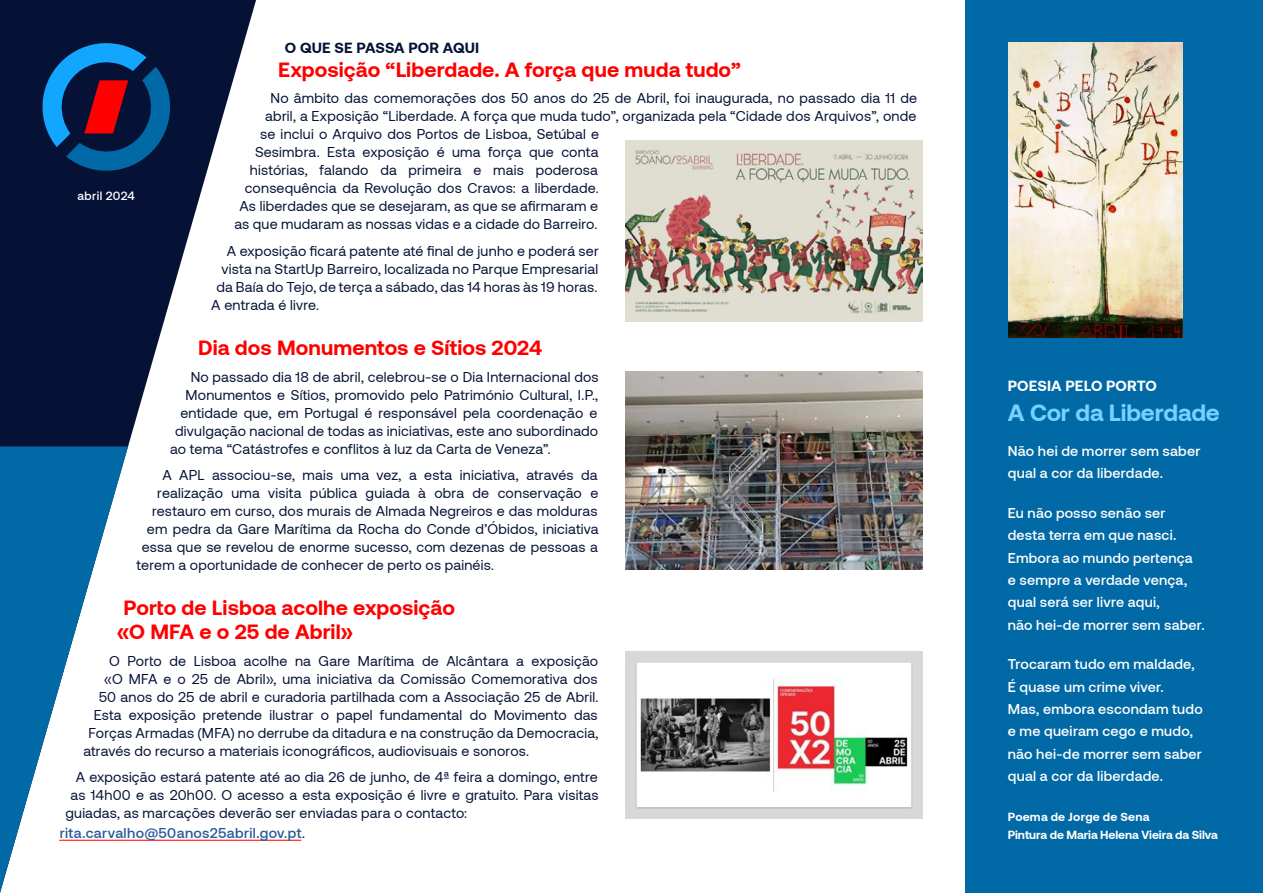
<style>
.page{position:relative;width:1263px;height:893px;background:#fff}
.page>*{position:absolute;margin:0;border:0;box-sizing:border-box;transform-origin:0 0}
.t1{font:700 24px "Aeonik";letter-spacing:-.005em;color:#75d1ff}
.t2{font:700 21px/24px "Aeonik";letter-spacing:.005em;color:#f00}
.t3{font:700 15px "Aeonik";letter-spacing:.01em;color:#051236}
.t4{font:700 15px "Aeonik";letter-spacing:.01em;color:#fff}
.t5{font:14.25px "Aeonik";letter-spacing:.015em;color:#051236}
.t6{font:500 14.25px/22.4px "Aeonik";letter-spacing:.015em;color:#fff}
.t7{font:500 14.25px "Aeonik";letter-spacing:.025em;color:#275b9b}
.t8{font:700 12px/18px "Aeonik";color:#fff}
.t9{font:500 12px "Aeonik";letter-spacing:.025em;color:#fff}
.s1{font-weight:400;color:#051236}
</style>
<div class="page">
<hr style="left:59px;top:840px;width:242px;height:1px;background:#f00">
<div style="left:965px;top:0;width:298px;height:893px;background:#0069a6"></div>
<svg style="left:0;top:0;width:256px;height:841px"></svg>
<svg style="left:36px;top:37px;width:140px;height:140px;background:#193462"></svg>
<svg style="left:0;top:446px;width:128px;height:447px;fill:#0269a6"></svg>
<img style="left:1008px;top:43px;width:175px;height:295px">
<img style="left:625px;top:140px;width:298px;height:181px">
<img style="left:625px;top:372px;width:297px;height:198px">
<img style="left:625px;top:651px;width:297px;height:167px">
<p class="t3" style="left:285px;top:39px;width:196px">O QUE SE PASSA POR AQUI</p>
<h2 class="t2" style="left:278px;top:57px;width:464px">Exposição “Liberdade. A força que muda tudo”</h2>
<p class="t5" style="left:270px;top:90px;width:648px">No âmbito das comemorações dos 50 anos do 25 de Abril, foi inaugurada, no passado dia 11 de</p>
<p class="t5" style="left:265px;top:108px;width:653px">abril, a Exposição “Liberdade. A força que muda tudo”, organizada pela “Cidade dos Arquivos”, onde</p>
<p class="t5" style="left:260px;top:126px;width:341px">se inclui o Arquivo dos Portos de Lisboa, Setúbal e</p>
<p class="t5" style="left:255px;top:144px;width:345px">Sesimbra. Esta exposição é uma força que conta</p>
<p class="t5" style="left:250px;top:162px;width:350px">histórias, falando da primeira e mais poderosa</p>
<p class="t5" style="left:245px;top:180px;width:356px">consequência da Revolução dos Cravos: a liberdade.</p>
<p class="t5" style="left:239px;top:198px;width:360px">As liberdades que se desejaram, as que se afirmaram e</p>
<p class="t5" style="left:234px;top:216px;width:365px">as que mudaram as nossas vidas e a cidade do Barreiro.</p>
<p class="t5" style="left:227px;top:243px;width:374px">A exposição ficará patente até final de junho e poderá ser</p>
<p class="t5" style="left:222px;top:261px;width:378px">vista na StartUp Barreiro, localizada no Parque Empresarial</p>
<p class="t5" style="left:216px;top:279px;width:383px">da Baía do Tejo, de terça a sábado, das 14 horas às 19 horas.</p>
<p class="t5" style="left:211px;top:297px;width:109px">A entrada é livre.</p>
<h2 class="t2" style="left:198px;top:336px;width:346px">Dia dos Monumentos e Sítios 2024</h2>
<p class="t5" style="left:191px;top:369px;width:409px">No passado dia 18 de abril, celebrou-se o Dia Internacional dos</p>
<p class="t5" style="left:185px;top:387px;width:414px">Monumentos e Sítios, promovido pelo Património Cultural, I.P.,</p>
<p class="t5" style="left:180px;top:405px;width:419px">entidade que, em Portugal é responsável pela coordenação e</p>
<p class="t5" style="left:175px;top:423px;width:425px">divulgação nacional de todas as iniciativas, este ano subordinado</p>
<p class="t5" style="left:170px;top:441px;width:382px">ao tema “Catástrofes e conflitos à luz da Carta de Veneza”.</p>
<p class="t5" style="left:162px;top:467px;width:436px">A APL associou-se, mais uma vez, a esta iniciativa, através da</p>
<p class="t5" style="left:157px;top:485px;width:442px">realização uma visita pública guiada à obra de conservação e</p>
<p class="t5" style="left:152px;top:503px;width:447px">restauro em curso, dos murais de Almada Negreiros e das molduras</p>
<p class="t5" style="left:147px;top:521px;width:453px">em pedra da Gare Marítima da Rocha do Conde d’Óbidos, iniciativa</p>
<p class="t5" style="left:142px;top:539px;width:458px">essa que se revelou de enorme sucesso, com dezenas de pessoas a</p>
<p class="t5" style="left:137px;top:557px;width:359px">terem a oportunidade de conhecer de perto os painéis.</p>
<h2 class="t2" style="left:117px;top:596px;width:340px;text-indent:7px">Porto de Lisboa acolhe exposição «O MFA e o 25 de Abril»</h2>
<p class="t5" style="left:109px;top:653px;width:490px">O Porto de Lisboa acolhe na Gare Marítima de Alcântara a exposição</p>
<p class="t5" style="left:104px;top:671px;width:495px">«O MFA e o 25 de Abril», uma iniciativa da Comissão Comemorativa dos</p>
<p class="t5" style="left:99px;top:689px;width:501px">50 anos do 25 de abril e curadoria partilhada com a Associação 25 de Abril.</p>
<p class="t5" style="left:94px;top:707px;width:506px">Esta exposição pretende ilustrar o papel fundamental do Movimento das</p>
<p class="t5" style="left:89px;top:725px;width:512px">Forças Armadas (MFA) no derrube da ditadura e na construção da Democracia,</p>
<p class="t5" style="left:83px;top:743px;width:447px">através do recurso a materiais iconográficos, audiovisuais e sonoros.</p>
<p class="t5" style="left:76px;top:770px;width:523px">A exposição estará patente até ao dia 26 de junho, de 4ª feira a domingo, entre</p>
<p class="t5" style="left:71px;top:788px;width:530px">as 14h00 e as 20h00. O acesso a esta exposição é livre e gratuito. Para visitas</p>
<p class="t5" style="left:65px;top:806px;width:403px">guiadas, as marcações deverão ser enviadas para o contacto:</p>
<p class="t7" style="left:60px;top:825px;width:247px">rita.carvalho@50anos25abril.gov.pt<span class="s1">.</span></p>
<p class="t9" style="left:78px;top:189px;width:59px">abril 2024</p>
<p class="t4" style="left:1008px;top:377px;width:151px">POESIA PELO PORTO</p>
<h1 class="t1" style="left:1008px;top:398px;width:214px">A Cor da Liberdade</h1>
<p class="t6" style="left:1008px;top:440px;width:194px">Não hei de morrer sem saber qual a cor da liberdade.</p>
<p class="t6" style="left:1008px;top:502px;width:198px">Eu não posso senão ser desta terra em que nasci.<br>Embora ao mundo pertença<br>e sempre a verdade vença, qual será ser livre aqui,<br>não hei-de morrer sem saber.</p>
<p class="t6" style="left:1008px;top:653px;width:196px">Trocaram tudo em maldade,<br>É quase um crime viver.<br>Mas, embora escondam tudo e me queiram cego e mudo, não hei-de morrer sem saber qual a cor da liberdade.</p>
<p class="t8" style="left:1008px;top:808px;width:212px">Poema de Jorge de Sena<br>Pintura de Maria Helena Vieira da Silva</p>
</div>
